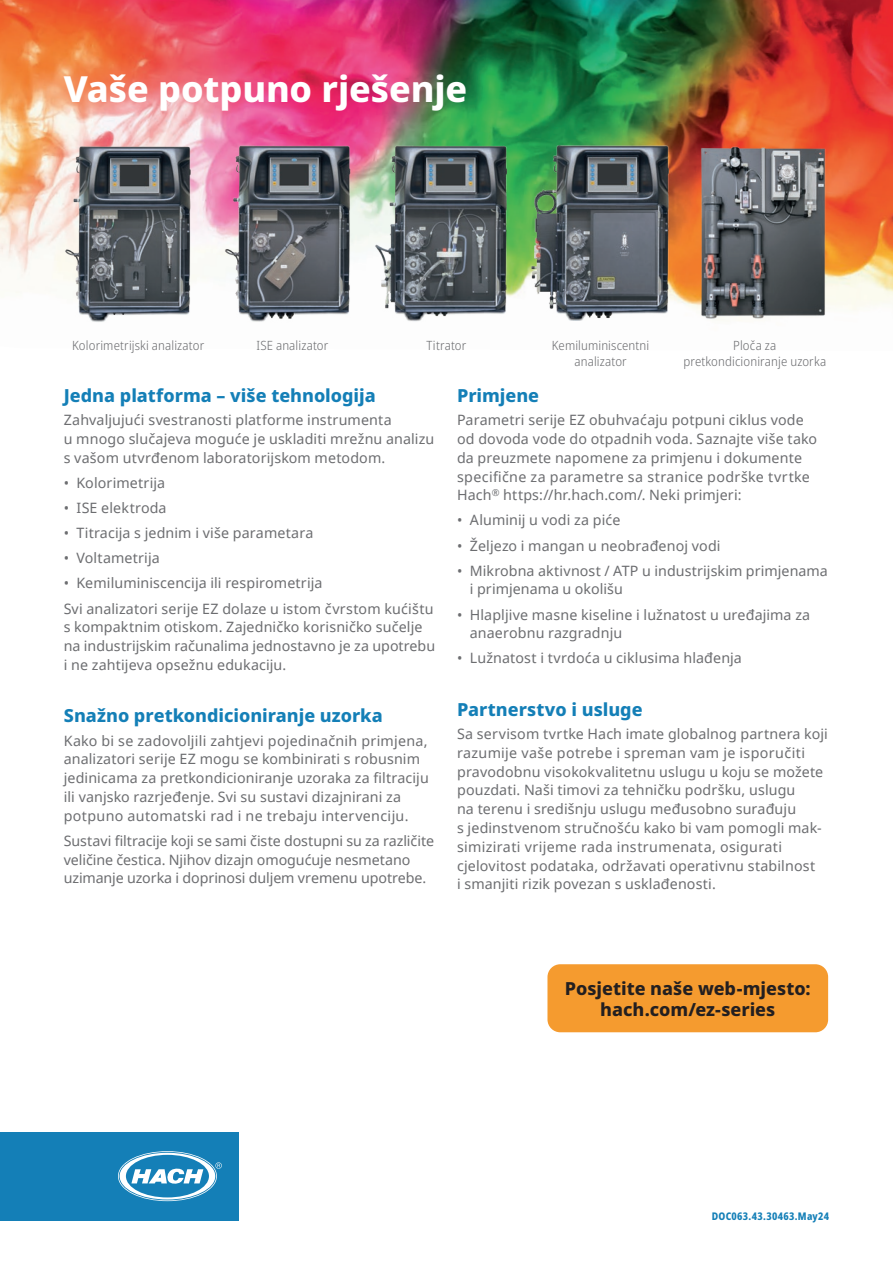
<style>
.page{position:relative;width:893px;height:1263px;background:#fff}
.page>*{position:absolute;margin:0;border:0;box-sizing:border-box;transform-origin:0 0}
.t1{font:800 36px "Noto Sans";letter-spacing:-.005em;color:#fff}
.t2{font:800 18px "Noto Sans";color:#147fb7}
.t3{font:800 18px/21px "Noto Sans";color:#231f20;text-align:center}
.t4{font:14.25px/18.8px "Noto Sans";letter-spacing:.01em;color:#6c6d70}
.t5{font:300 semi-condensed 12.75px/16.5px "Noto Sans";letter-spacing:.01em;color:#6c6d70;text-align:center}
.t6{font:800 condensed 10.5px "Noto Sans";letter-spacing:.03em;color:#147fb7}
</style>
<div class="page">
<img style="left:0;top:0;width:893px;height:321px">
<img style="left:224px;top:145px;width:135px;height:177px">
<img style="left:375px;top:145px;width:138px;height:177px">
<img style="left:530px;top:145px;width:150px;height:175px">
<img style="left:693px;top:145px;width:134px;height:176px">
<img style="left:64px;top:145px;width:133px;height:177px">
<div style="left:0;top:1132px;width:238px;height:88px;background:#147fb7"></div>
<svg style="left:118px;top:1151px;width:104px;height:50px"></svg>
<div style="left:547px;top:964px;width:281px;height:68px;background:#f59b2f;border-radius:13px"></div>
<h1 class="t1" style="left:64px;top:63px;width:405px">Vaše potpuno rješenje</h1>
<p class="t5" style="left:427px;top:337px;width:41px">Titrator</p>
<p class="t5" style="left:683px;top:337px;width:144px">Ploča za pretkondicioniranje uzorka</p>
<p class="t5" style="left:72px;top:337px;width:133px">Kolorimetrijski analizator</p>
<p class="t5" style="left:256px;top:337px;width:73px">ISE analizator</p>
<p class="t5" style="left:552px;top:337px;width:99px">Kemiluminiscentni analizator</p>
<p class="t2" style="left:64px;top:382px;width:314px">Jedna platforma – više tehnologija</p>
<p class="t4" style="left:64px;top:410px;width:372px">Zahvaljujući svestranosti platforme instrumenta<br>u mnogo slučajeva moguće je uskladiti mrežnu analizu s vašom utvrđenom laboratorijskom metodom.</p>
<p class="t4" style="left:64px;top:473px;width:103px">• Kolorimetrija</p>
<p class="t4" style="left:64px;top:498px;width:104px">• ISE elektroda</p>
<p class="t4" style="left:64px;top:523px;width:251px">• Titracija s jednim i više parametara</p>
<p class="t4" style="left:64px;top:548px;width:97px">• Voltametrija</p>
<p class="t4" style="left:64px;top:570px;width:371px;line-height:25px">• Kemiluminiscencija ili respirometrija<br>Svi analizatori serije EZ dolaze u istom čvrstom kućištu</p>
<p class="t4" style="left:64px;top:617px;width:373px">s kompaktnim otiskom. Zajedničko korisničko sučelje na industrijskim računalima jednostavno je za upotrebu i ne zahtijeva opsežnu edukaciju.</p>
<p class="t2" style="left:64px;top:703px;width:321px">Snažno pretkondicioniranje uzorka</p>
<p class="t4" style="left:64px;top:731px;width:367px">Kako bi se zadovoljili zahtjevi pojedinačnih primjena, analizatori serije EZ mogu se kombinirati s robusnim jedinicama za pretkondicioniranje uzoraka za filtraciju ili vanjsko razrjeđenje. Svi su sustavi dizajnirani za potpuno automatski rad i ne trebaju intervenciju.</p>
<p class="t4" style="left:64px;top:831px;width:372px">Sustavi filtracije koji se sami čiste dostupni su za različite veličine čestica. Njihov dizajn omogućuje nesmetano uzimanje uzorka i doprinosi duljem vremenu upotrebe.</p>
<p class="t2" style="left:457px;top:382px;width:84px">Primjene</p>
<p class="t4" style="left:457px;top:410px;width:362px">Parametri serije EZ obuhvaćaju potpuni ciklus vode od dovoda vode do otpadnih voda. Saznajte više tako da preuzmete napomene za primjenu i dokumente specifične za parametre sa stranice podrške tvrtke Hach<sup>®</sup> https://hr.hach.com/. Neki primjeri:</p>
<p class="t4" style="left:457px;top:510px;width:165px">• Aluminij u vodi za piće</p>
<p class="t4" style="left:457px;top:536px;width:265px">• Željezo i mangan u neobrađenoj vodi</p>
<p class="t4" style="left:470px;top:561px;width:359px;text-indent:-13px">• Mikrobna aktivnost / ATP u industrijskim primjenama i primjenama u okolišu</p>
<p class="t4" style="left:470px;top:605px;width:342px;text-indent:-13px">• Hlapljive masne kiseline i lužnatost u uređajima za anaerobnu razgradnju</p>
<p class="t4" style="left:457px;top:648px;width:286px">• Lužnatost i tvrdoća u ciklusima hlađenja</p>
<p class="t2" style="left:457px;top:696px;width:187px">Partnerstvo i usluge</p>
<p class="t4" style="left:457px;top:724px;width:372px">Sa servisom tvrtke Hach imate globalnog partnera koji razumije vaše potrebe i spreman vam je isporučiti pravodobnu visokokvalitetnu uslugu u koju se možete pouzdati. Naši timovi za tehničku podršku, uslugu<br>na terenu i središnju uslugu međusobno surađuju<br>s jedinstvenom stručnošću kako bi vam pomogli mak&shy;simizirati vrijeme rada instrumenata, osigurati cjelovitost podataka, održavati operativnu stabilnost<br>i smanjiti rizik povezan s usklađenosti.</p>
<p class="t3" style="left:565px;top:978px;width:247px">Posjetite naše web-mjesto: hach.com/ez-series</p>
<p class="t6" style="left:712px;top:1209px;width:119px">DOC063.43.30463.May24</p>
</div>
